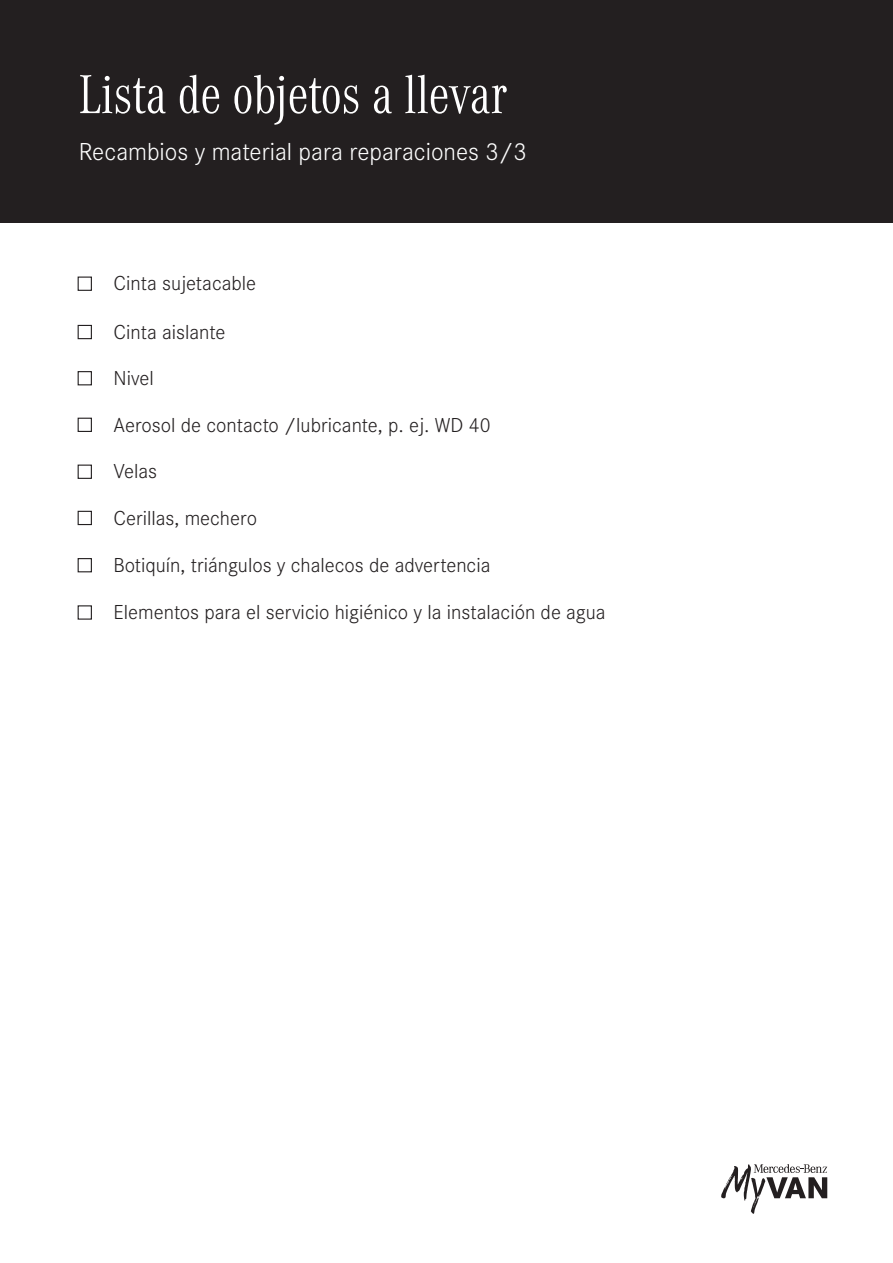
<style>
.page{position:relative;width:893px;height:1263px;background:#fff}
.page>*{position:absolute;margin:0;border:0;box-sizing:border-box;transform-origin:0 0}
.t1{font:300 57px "Corporate A Cond Pro";color:#fff}
.t2{font:300 25.5px "Corporate S";color:#fff}
.t3{font:300 21px "Corporate S";color:#231f20}
</style>
<div class="page">
<div style="left:0;top:0;width:893px;height:223px;background:#231f20"></div>
<svg style="left:721px;top:1164px;width:106px;height:50px"></svg>
<div style="left:78px;top:277px;width:14px;height:14px;border:1px solid #231f20"></div>
<div style="left:78px;top:325px;width:14px;height:14px;border:1px solid #231f20"></div>
<div style="left:78px;top:418px;width:14px;height:14px;border:1px solid #231f20"></div>
<div style="left:78px;top:465px;width:14px;height:14px;border:1px solid #231f20"></div>
<div style="left:78px;top:605px;width:14px;height:15px;border:1px solid #231f20"></div>
<div style="left:78px;top:511px;width:14px;height:14px;border:1px solid #231f20"></div>
<div style="left:78px;top:558px;width:14px;height:14px;border:1px solid #231f20"></div>
<div style="left:78px;top:371px;width:14px;height:14px;border:1px solid #231f20"></div>
<p class="t1" style="left:79px;top:56px;width:430px">Lista de objetos a llevar</p>
<p class="t2" style="left:79px;top:137px;width:449px">Recambios y material para reparaciones 3/3</p>
<p class="t3" style="left:114px;top:272px;width:144px">Cinta sujetacable</p>
<p class="t3" style="left:114px;top:320px;width:113px">Cinta aislante</p>
<p class="t3" style="left:114px;top:366px;width:42px">Nivel</p>
<p class="t3" style="left:114px;top:413px;width:379px">Aerosol de contacto /lubricante, p. ej. WD 40</p>
<p class="t3" style="left:114px;top:460px;width:45px">Velas</p>
<p class="t3" style="left:114px;top:506px;width:145px">Cerillas, mechero</p>
<p class="t3" style="left:114px;top:553px;width:378px">Botiquín, triángulos y chalecos de advertencia</p>
<p class="t3" style="left:114px;top:600px;width:494px">Elementos para el servicio higiénico y la instalación de agua</p>
</div>
